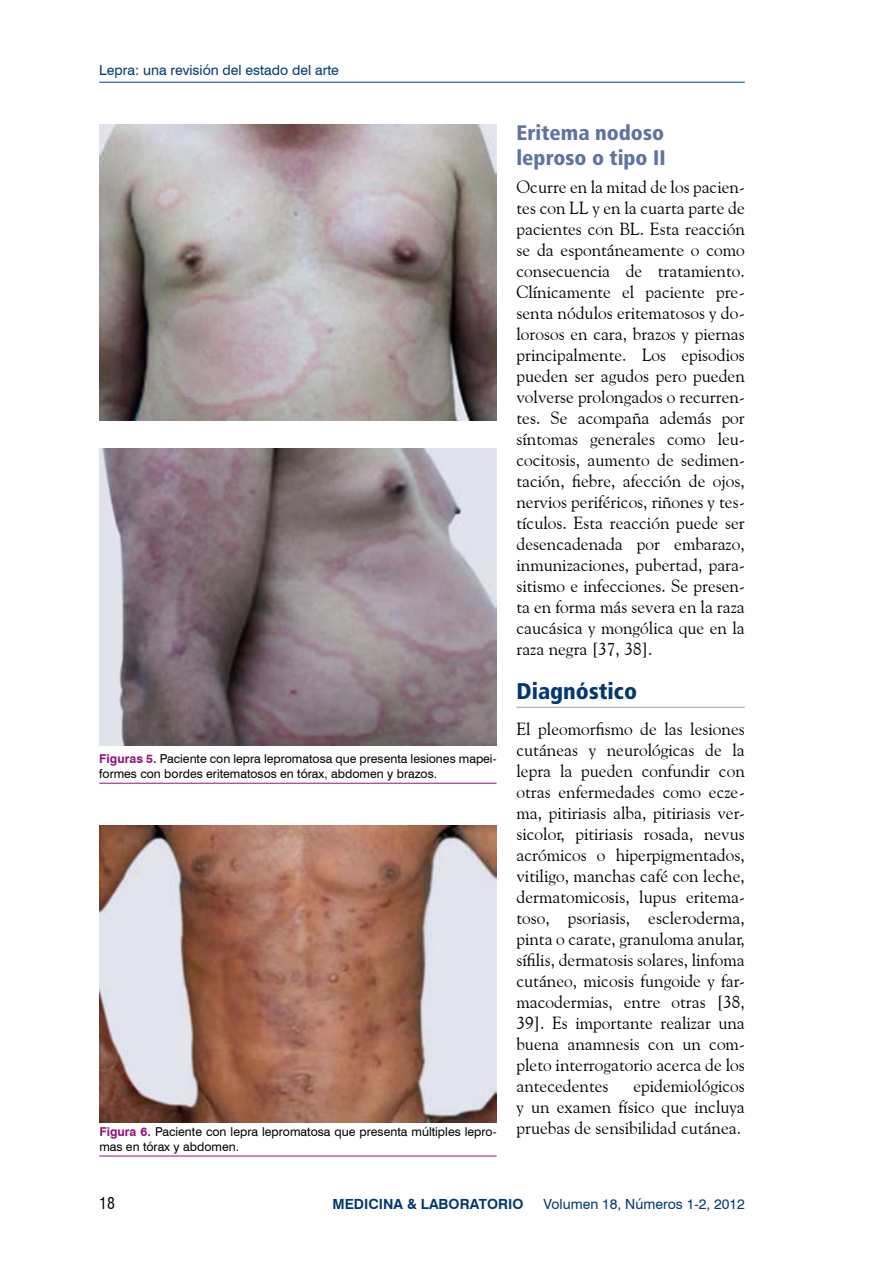
<style>
.page{position:relative;width:869px;height:1265px;background:#fff}
.page>*{position:absolute;margin:0;border:0;box-sizing:border-box;transform-origin:0 0}
.t1{font:900 condensed 22.75px "Frutiger";color:#003871}
.t2{font:900 condensed 21px/25.2px "Frutiger";color:#5f73a1}
.t3{font:17.5px/21px "Goudy Old Style BT";color:#000;text-align:justify}
.t4{font:condensed 15.75px "Swiss 721 BT";color:#000}
.t5{font:14px "Swiss 721 BT";color:#003871}
.t6{font:700 14px "Swiss 721 BT";color:#003871}
.t7{font:12.25px/14.7px "Swiss 721 BT";color:#000}
.s1{font-weight:700;color:#93117e}
</style>
<div class="page">
<hr style="left:99px;top:82px;width:645px;height:1px;background:#004387">
<hr style="left:516px;top:707px;width:228px;height:1px;background:#9c9d9f">
<img style="left:99px;top:124px;width:397px;height:296px">
<img style="left:99px;top:448px;width:397px;height:298px">
<hr style="left:99px;top:783px;width:397px;height:1px;background:#93117e">
<hr style="left:99px;top:1156px;width:397px;height:1px;background:#93117e">
<img style="left:99px;top:826px;width:397px;height:296px">
<p class="t5" style="left:99px;top:62px;width:241px">Lepra: una revisión del estado del arte</p>
<p class="t7" style="left:99px;top:751px;width:398px"><span class="s1">Figuras 5.</span> Paciente con lepra lepromatosa que presenta lesiones mapei&shy;formes con bordes eritematosos en tórax, abdomen y brazos.</p>
<p class="t7" style="left:99px;top:1124px;width:398px"><span class="s1">Figura 6.</span> Paciente con lepra lepromatosa que presenta múltiples lepro&shy;mas en tórax y abdomen.</p>
<p class="t2" style="left:516px;top:120px;width:150px">Eritema nodoso leproso o tipo II</p>
<p class="t3" style="left:516px;top:177px;width:230px">Ocurre en la mitad de los pacien&shy;tes con LL y en la cuarta parte de pacientes con BL. Esta reacción se da espontáneamente o como consecuencia de tratamiento.<br>Clínicamente el paciente pre&shy;senta nódulos eritematosos y do&shy;lorosos en cara, brazos y piernas principalmente. Los episodios pueden ser agudos pero pueden volverse prolongados o recurren&shy;tes. Se acompaña además por síntomas generales como leu&shy;cocitosis, aumento de sedimen&shy;tación, fiebre, afección de ojos, nervios periféricos, riñones y tes&shy;tículos. Esta reacción puede ser desencadenada por embarazo, inmunizaciones, pubertad, para&shy;sitismo e infecciones. Se presen&shy;ta en forma más severa en la raza caucásica y mongólica que en la raza negra [37, 38].</p>
<h1 class="t1" style="left:516px;top:678px;width:122px">Diagnóstico</h1>
<p class="t3" style="left:516px;top:718px;width:230px">El pleomorfismo de las lesiones cutáneas y neurológicas de la lepra la pueden confundir con otras enfermedades como ecze&shy;ma, pitiriasis alba, pitiriasis ver&shy;sicolor, pitiriasis rosada, nevus acrómicos o hiperpigmentados, vitiligo, manchas café con leche, dermatomicosis, lupus eritema&shy;toso, psoriasis, escleroderma, pinta o carate, granuloma anular, sífilis, dermatosis solares, linfoma cutáneo, micosis fungoide y far&shy;macodermias, entre otras [38, 39]. Es importante realizar una buena anamnesis con un com&shy;pleto interrogatorio acerca de los antecedentes</p>
<p class="t3" style="left:516px;top:1075px;width:230px;text-indent:117px">epidemiológicos y un examen físico que incluya pruebas de sensibilidad cutánea.</p>
<p class="t4" style="left:99px;top:1194px;width:17px">18</p>
<p class="t6" style="left:332px;top:1196px;width:192px">MEDICINA &amp; LABORATORIO</p>
<p class="t5" style="left:543px;top:1196px;width:203px">Volumen 18, Números 1-2, 2012</p>
</div>
